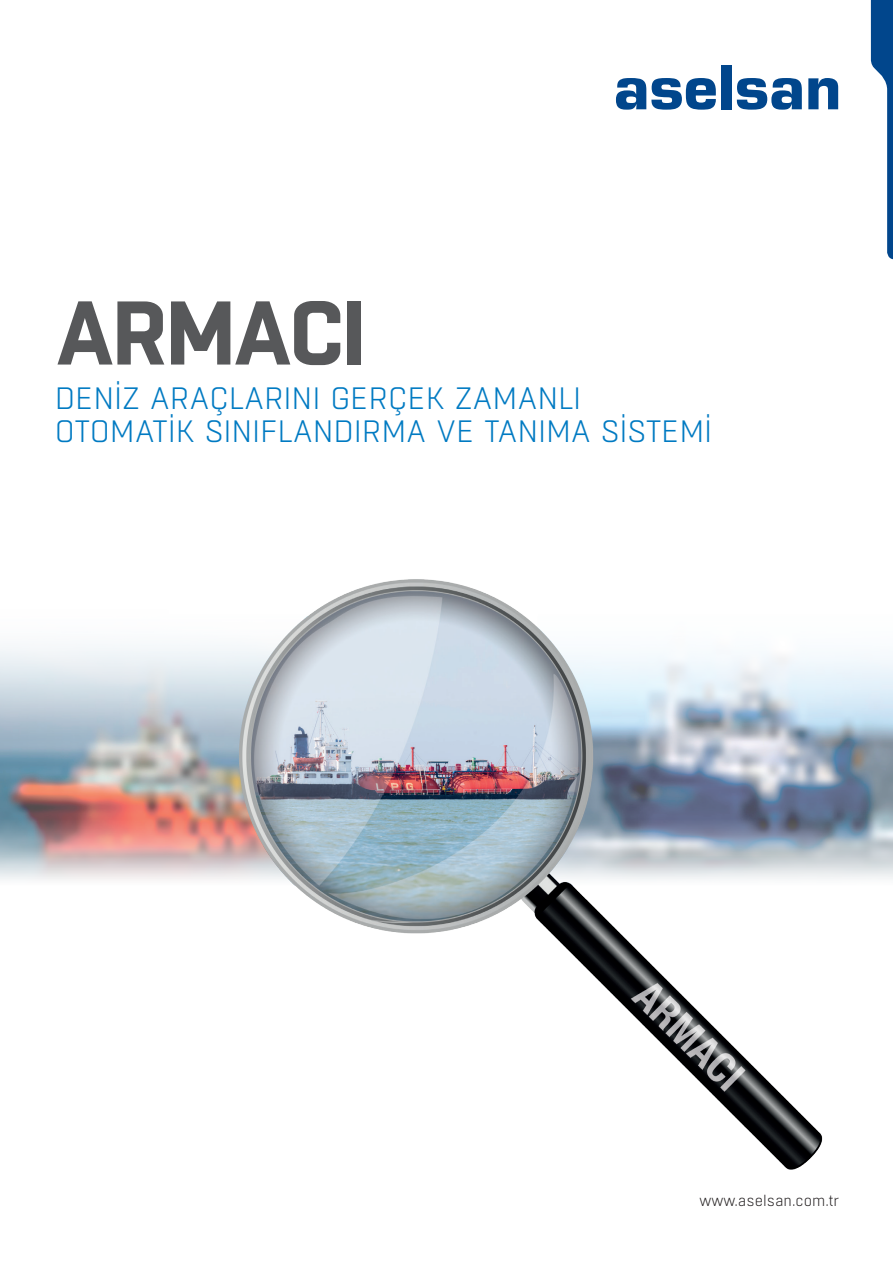
<style>
.page{position:relative;width:893px;height:1263px;background:#fff}
.page>*{position:absolute;margin:0;border:0;box-sizing:border-box;transform-origin:0 0}
.t1{font:700 90px "Boxed";letter-spacing:-.03em;color:#57585a}
.t2{font:300 30.9px/32.8px "Boxed";letter-spacing:-.005em;color:#007ac2}
.t3{font:300 15px "Boxed";color:#231f20}
</style>
<div class="page">
<svg style="left:616px;top:78px;width:100px;height:32px"></svg>
<div style="left:721px;top:65px;width:10px;height:44px;background:#01468c"></div>
<svg style="left:737px;top:78px;width:65px;height:32px"></svg>
<svg style="left:808px;top:78px;width:30px;height:31px"></svg>
<svg style="left:871px;top:0;width:22px;height:259px"></svg>
<img style="left:0;top:579px;width:893px;height:591px">
<p class="t1" style="left:55px;top:273px;width:312px">ARMACI</p>
<p class="t2" style="left:55px;top:382px;width:659px">DENİZ ARAÇLARINI GERÇEK ZAMANLI<br>OTOMATİK SINIFLANDIRMA VE TANIMA SİSTEMİ</p>
<p class="t3" style="left:700px;top:1191px;width:141px">www.aselsan.com.tr</p>
</div>
